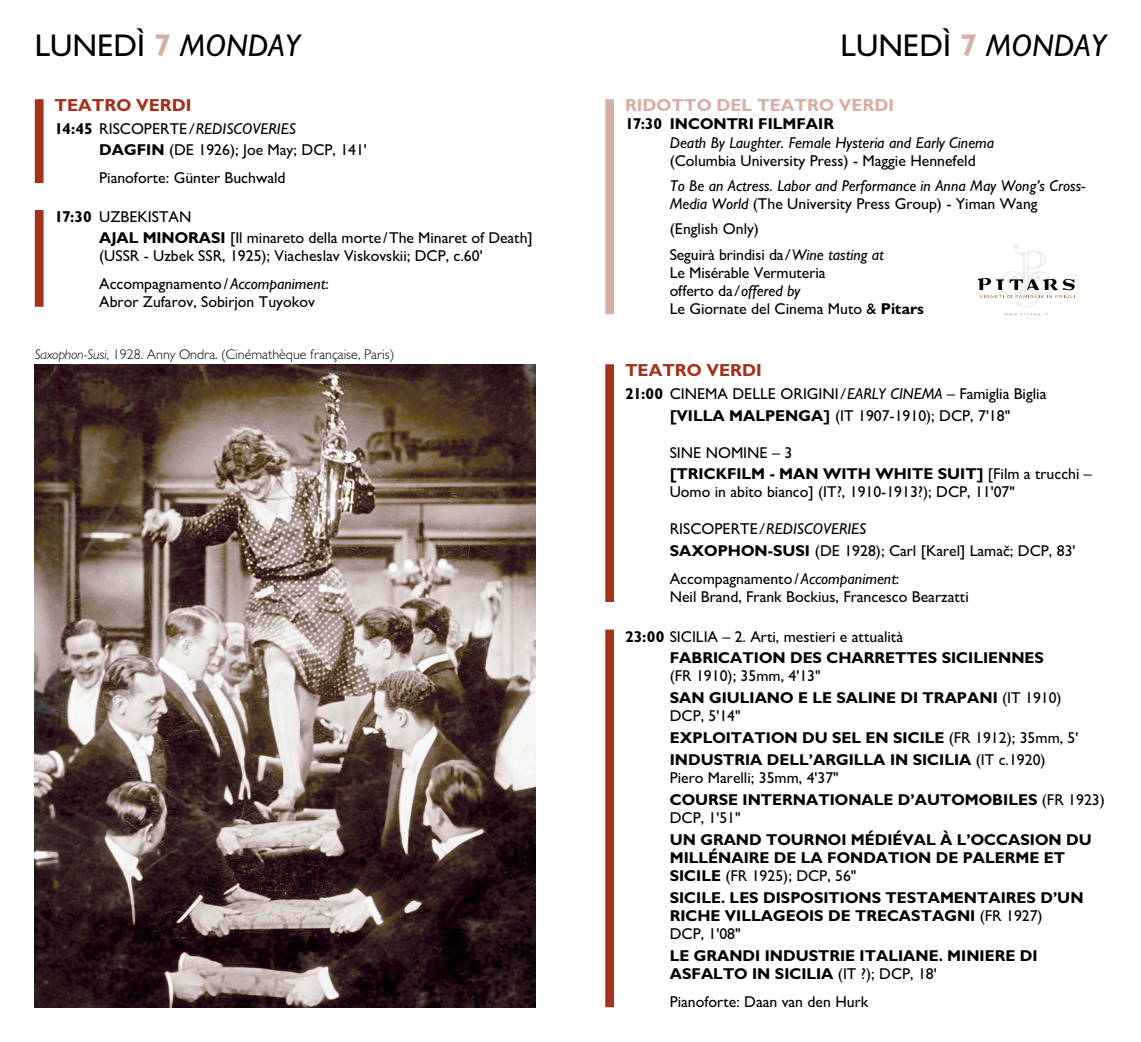
<style>
.page{position:relative;width:1141px;height:1042px;background:#fff}
.page>*{position:absolute;margin:0;border:0;box-sizing:border-box;transform-origin:0 0}
.t1{font:500 31.5px "Gill Sans MT Pro";color:#000}
.Venue_Teatro_Verdi{font:700 17.5px "Gill Sans MT Pro";color:#a2321c}
.Linea_Altre_Venues{font:700 17.5px "Gill Sans MT Pro";color:#d8afa4}
.Linea_Teatro_Verdi___Distanzia_Film{font:700 15.75px/18.2px "Gill Sans MT Pro";color:#000}
.Linea_Teatro_Verdi___Distanzia_Film-2{font:500 15.75px/18.2px "Gill Sans MT Pro";color:#000}
.PIANISTA_Teatro_Verdi{font:500 15.75px/17.8px "Gill Sans MT Pro";color:#000}
.Linea_Teatro_Verdi{font:500 15.75px "Gill Sans MT Pro";color:#000}
.Linea_Altre_Venues___Spazio_Sopra{font:500 15.75px/18.2px "Gill Sans MT Pro";letter-spacing:-.005em;color:#000}
.Linea_Altre_Venues___Spazio_Sopra-2{font:italic 500 15.75px/18.2px "Gill Sans MT Pro";color:#000}
.Linea_Altre_Venues-2{font:italic 500 15.75px/18.2px "Gill Sans MT Pro";color:#000}
.Linea_Teatro_Verdi-2{font:italic 500 15.75px "Gill Sans MT Pro";color:#000}
.Linea_Altre_Venues-3{font:700 15.75px "Gill Sans MT Pro";color:#000}
.Didascalia{font:300 14px "Gill Sans MT Pro";color:#000}
.s1{font-weight:700;color:#d8afa4}
.s2{font-style:italic}
.s3{font-weight:700;font-style:normal}
.s4{font-style:normal}
.s5{font-weight:700}
.s6{font-weight:500}
</style>
<div class="page">
<div style="left:35px;top:99px;width:9px;height:84px;background:#a2321c"></div>
<div style="left:35px;top:210px;width:9px;height:97px;background:#a2321c"></div>
<div style="left:605px;top:99px;width:9px;height:215px;background:#d8afa4"></div>
<div style="left:605px;top:364px;width:9px;height:238px;background:#a2321c"></div>
<div style="left:605px;top:629px;width:9px;height:378px;background:#a2321c"></div>
<svg style="left:977px;top:244px;width:98px;height:72px"></svg>
<img style="left:35px;top:364px;width:501px;height:643px">
<h1 class="t1" style="left:35px;top:27px;width:267px">LUNEDÌ <span class="s1">7</span> <span class="s2">MONDAY</span></h1>
<h1 class="t1" style="left:841px;top:27px;width:267px">LUNEDÌ <span class="s1">7</span> <span class="s2">MONDAY</span></h1>
<p class="Venue_Teatro_Verdi" style="left:55px;top:94px;width:138px">TEATRO VERDI</p>
<p class="Linea_Teatro_Verdi-2" style="left:55px;top:119px;width:243px"><span class="s3">14:45</span> <span class="s4">RISCOPERTE</span>/REDISCOVERIES</p>
<p class="Linea_Teatro_Verdi___Distanzia_Film-2" style="left:99px;top:141px;width:269px"><span class="s5">DAGFIN</span> (DE 1926); Joe May; DCP, 141'</p>
<p class="PIANISTA_Teatro_Verdi" style="left:99px;top:169px;width:188px">Pianoforte: Günter Buchwald</p>
<p class="Linea_Teatro_Verdi" style="left:55px;top:207px;width:138px"><span class="s5">17:30</span> UZBEKISTAN</p>
<p class="Linea_Teatro_Verdi___Distanzia_Film-2" style="left:99px;top:229px;width:435px"><span class="s5">AJAL MINORASI</span> [Il minareto della morte/The Minaret of Death] (USSR - Uzbek SSR, 1925); Viacheslav Viskovskii; DCP, c.60'</p>
<p class="PIANISTA_Teatro_Verdi" style="left:99px;top:274px;width:231px">Accompagnamento/<span class="s2">Accompaniment</span>:<br>Abror Zufarov, Sobirjon Tuyokov</p>
<p class="Didascalia" style="left:35px;top:345px;width:361px"><span class="s2">Saxophon-Susi</span>, 1928. Anny Ondra. (Cinémathèque française, Paris)</p>
<p class="Linea_Altre_Venues" style="left:625px;top:94px;width:270px">RIDOTTO DEL TEATRO VERDI</p>
<p class="Linea_Altre_Venues-3" style="left:625px;top:114px;width:210px">17:30 INCONTRI FILMFAIR</p>
<p class="Linea_Altre_Venues-2" style="left:670px;top:133px;width:326px">Death By Laughter. Female Hysteria and Early Cinema <span class="s4">(Columbia University Press) - Maggie Hennefeld</span></p>
<p class="Linea_Altre_Venues___Spazio_Sopra-2" style="left:670px;top:176px;width:417px">To Be an Actress. Labor and Performance in Anna May Wong’s Cross-<br>Media World <span class="s4">(The University Press Group) - Yiman Wang</span></p>
<p class="Linea_Altre_Venues___Spazio_Sopra" style="left:670px;top:220px;width:91px">(English Only)</p>
<p class="Linea_Altre_Venues___Spazio_Sopra" style="left:670px;top:245px;width:256px">Seguirà brindisi da <span class="s2">/Wine tasting at<br></span>Le Misérable Vermuteria<br>offerto da <span class="s2">/ offered by<br></span>Le Giornate del Cinema Muto &amp; <span class="s5">Pitars</span></p>
<p class="Venue_Teatro_Verdi" style="left:625px;top:359px;width:138px">TEATRO VERDI</p>
<p class="Linea_Teatro_Verdi" style="left:625px;top:385px;width:423px"><span class="s5">21:00</span> CINEMA DELLE ORIGINI<span class="s2">/EARLY CINEMA</span> – Famiglia Biglia</p>
<p class="Linea_Teatro_Verdi___Distanzia_Film-2" style="left:670px;top:406px;width:342px"><span class="s5">[VILLA MALPENGA]</span> (IT 1907-1910); DCP, 7'18"</p>
<p class="Linea_Teatro_Verdi" style="left:670px;top:443px;width:124px">SINE NOMINE – 3</p>
<p class="Linea_Teatro_Verdi___Distanzia_Film-2" style="left:670px;top:465px;width:424px"><span class="s5">[TRICKFILM - MAN WITH WHITE SUIT]</span> [Film a trucchi –<br>Uomo in abito bianco] (IT?, 1910-1913?); DCP, 11'07"</p>
<p class="Linea_Teatro_Verdi-2" style="left:670px;top:519px;width:198px"><span class="s4">RISCOPERTE</span>/REDISCOVERIES</p>
<p class="Linea_Teatro_Verdi___Distanzia_Film-2" style="left:670px;top:541px;width:407px"><span class="s5">SAXOPHON-SUSI</span> (DE 1928); Carl [Karel] Lamač; DCP, 83'</p>
<p class="PIANISTA_Teatro_Verdi" style="left:670px;top:569px;width:301px">Accompagnamento/<span class="s2">Accompaniment</span>:<br>Neil Brand, Frank Bockius, Francesco Bearzatti</p>
<p class="Linea_Teatro_Verdi" style="left:625px;top:627px;width:280px"><span class="s5">23:00</span> SICILIA – 2. Arti, mestieri e attualità</p>
<p class="Linea_Teatro_Verdi___Distanzia_Film" style="left:670px;top:648px;width:376px">FABRICATION DES CHARRETTES SICILIENNES <span class="s6">(FR 1910); 35mm, 4'13"</span></p>
<p class="Linea_Teatro_Verdi___Distanzia_Film" style="left:670px;top:688px;width:394px">SAN GIULIANO E LE SALINE DI TRAPANI <span class="s6">(IT 1910)<br>DCP, 5'14"</span></p>
<p class="Linea_Teatro_Verdi___Distanzia_Film" style="left:670px;top:728px;width:410px">EXPLOITATION DU SEL EN SICILE <span class="s6">(FR 1912); 35mm, 5'</span></p>
<p class="Linea_Teatro_Verdi___Distanzia_Film-2" style="left:670px;top:750px;width:377px"><span class="s5">INDUSTRIA DELL’ARGILLA IN SICILIA</span> (IT c.1920)<br>Piero Marelli; 35mm, 4'37"</p>
<p class="Linea_Teatro_Verdi___Distanzia_Film" style="left:670px;top:790px;width:437px">COURSE INTERNATIONALE D’AUTOMOBILES <span class="s6">(FR 1923)<br>DCP, 1'51"</span></p>
<p class="Linea_Teatro_Verdi___Distanzia_Film" style="left:670px;top:830px;width:424px">UN GRAND TOURNOI MÉDIÉVAL À L’OCCASION DU<br>MILLÉNAIRE DE LA FONDATION DE PALERME ET<br>SICILE <span class="s6">(FR 1925); DCP, 56"</span></p>
<p class="Linea_Teatro_Verdi___Distanzia_Film" style="left:670px;top:888px;width:415px">SICILE. LES DISPOSITIONS TESTAMENTAIRES D’UN<br>RICHE VILLAGEOIS DE TRECASTAGNI <span class="s6">(FR 1927)<br>DCP, 1'08"</span></p>
<p class="Linea_Teatro_Verdi___Distanzia_Film" style="left:670px;top:946px;width:369px">LE GRANDI INDUSTRIE ITALIANE. MINIERE DI<br>ASFALTO IN SICILIA <span class="s6">(IT ?); DCP, 18'</span></p>
<p class="PIANISTA_Teatro_Verdi" style="left:670px;top:993px;width:200px">Pianoforte: Daan van den Hurk</p>
</div>
